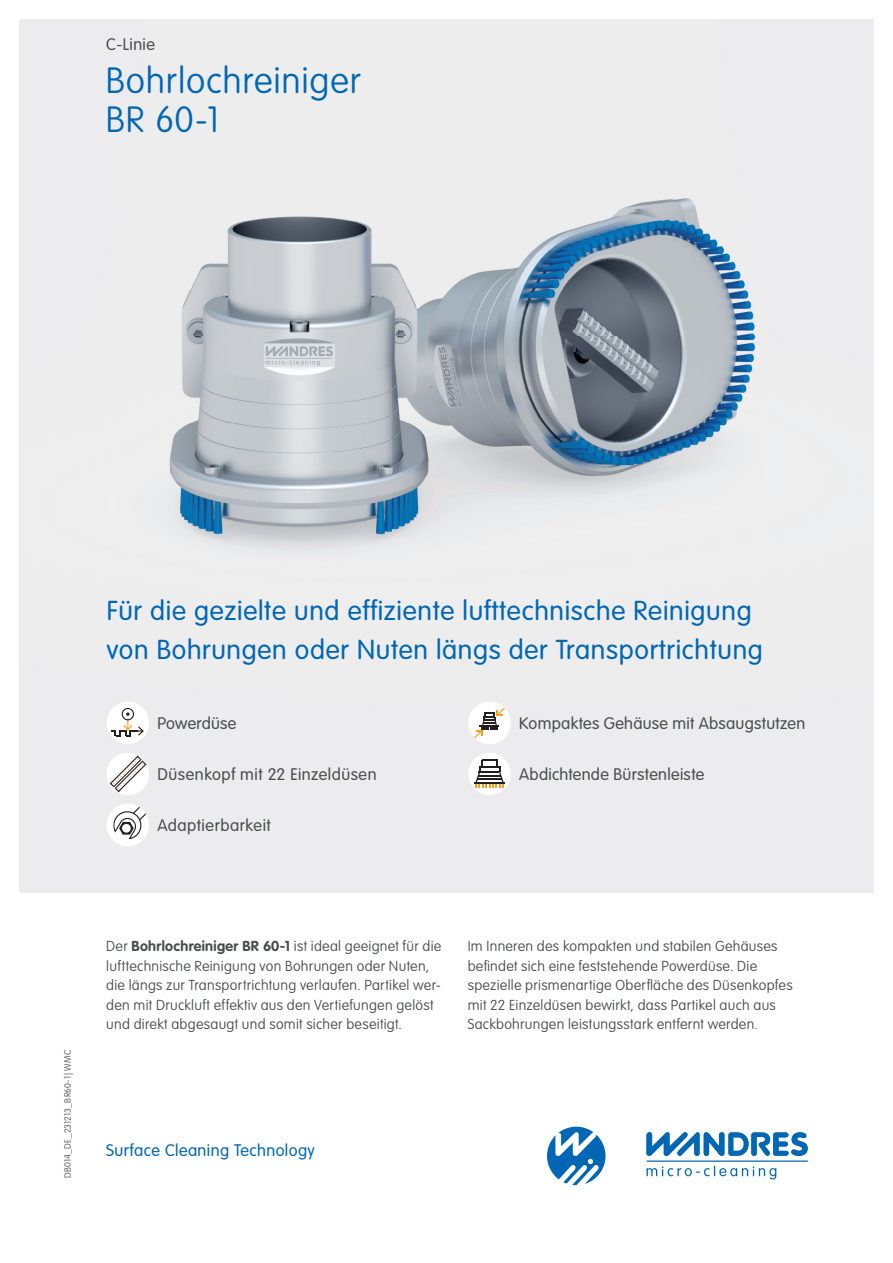
<style>
.page{position:relative;width:893px;height:1263px;background:#fff}
.page>*{position:absolute;margin:0;border:0;box-sizing:border-box;transform-origin:0 0}
.t1{font:100 36px/39px "VAG Rounded Std";letter-spacing:.02em;color:#0167b4}
.t2{font:300 27px/39px "VAG Rounded Std";letter-spacing:.025em;color:#0167b4}
.t3{font:300 16.5px "VAG Rounded Std";letter-spacing:.02em;color:#4b4c4d}
.t4{font:300 16.5px "VAG Rounded Std";letter-spacing:.025em;color:#0167b4}
.t5{font:100 14.25px/19.5px "VAG Rounded Std";letter-spacing:.02em;color:#4b4c4d}
.t6{font:100 9px "VAG Rounded Std";letter-spacing:.005em;color:#4b4c4d}
.s1{font-weight:700}
</style>
<div class="page">
<div style="left:19px;top:19px;width:855px;height:874px;background:#ececee"></div>
<svg style="left:646px;top:1132px;width:162px;height:24px"></svg>
<hr style="left:646px;top:1160px;width:162px;height:2px;background:#0167b4">
<svg style="left:646px;top:1166px;width:130px;height:13px"></svg>
<svg style="left:547px;top:1127px;width:58px;height:58px"></svg>
<img style="left:107px;top:198px;width:649px;height:617px">
<div style="left:107px;top:702px;width:42px;height:42px;background:#fff;border-radius:50%"></div>
<svg style="left:112px;top:708px;width:32px;height:28px"></svg>
<div style="left:107px;top:753px;width:42px;height:42px;background:#fff;border-radius:50%"></div>
<svg style="left:110px;top:756px;width:36px;height:36px"></svg>
<div style="left:107px;top:804px;width:42px;height:42px;background:#fff;border-radius:50%"></div>
<svg style="left:113px;top:804px;width:36px;height:35px"></svg>
<div style="left:468px;top:702px;width:43px;height:42px;background:#fff;border-radius:50%"></div>
<svg style="left:474px;top:707px;width:31px;height:31px"></svg>
<div style="left:468px;top:753px;width:43px;height:42px;background:#fff;border-radius:50%"></div>
<hr style="left:474px;top:782px;width:31px;height:1px;background:#231f20">
<svg style="left:475px;top:760px;width:29px;height:28px"></svg>
<p class="t3" style="left:106px;top:35px;width:50px">C-Linie</p>
<h1 class="t1" style="left:106px;top:62px;width:257px">Bohrlochreiniger<br>BR 60-1</h1>
<h2 class="t2" style="left:107px;top:592px;width:658px">Für die gezielte und effiziente lufttechnische Reinigung von Bohrungen oder Nuten längs der Transportrichtung</h2>
<p class="t3" style="left:158px;top:714px;width:80px">Powerdüse</p>
<p class="t3" style="left:158px;top:765px;width:221px">Düsenkopf mit 22 Einzeldüsen</p>
<p class="t3" style="left:158px;top:816px;width:115px">Adaptierbarkeit</p>
<p class="t3" style="left:519px;top:714px;width:288px">Kompaktes Gehäuse mit Absaugstutzen</p>
<p class="t3" style="left:519px;top:765px;width:187px">Abdichtende Bürstenleiste</p>
<p class="t6" style="left:62px;top:1178px;width:129px;rotate:-90deg">DB014_DE_231213_BR60-1 | WMC</p>
<p class="t5" style="left:106px;top:937px;width:336px">Der <span class="s1">Bohrlochreiniger BR 60-1</span> ist ideal geeignet für die lufttechnische Reinigung von Bohrungen oder Nuten, die längs zur Transportrichtung verlaufen. Partikel wer&shy;den mit Druckluft effektiv aus den Vertiefungen gelöst und direkt abgesaugt und somit sicher beseitigt.</p>
<p class="t5" style="left:468px;top:937px;width:326px">Im Inneren des kompakten und stabilen Gehäuses be fin det sich eine feststehende Powerdüse. Die spezielle prismenartige Oberfläche des Dü sen kopfes mit 22 Einzeldüsen bewirkt, dass Partikel auch aus Sackbohrungen leistungsstark entfernt werden.</p>
<p class="t4" style="left:106px;top:1141px;width:210px">Surface Cleaning Technology</p>
</div>
